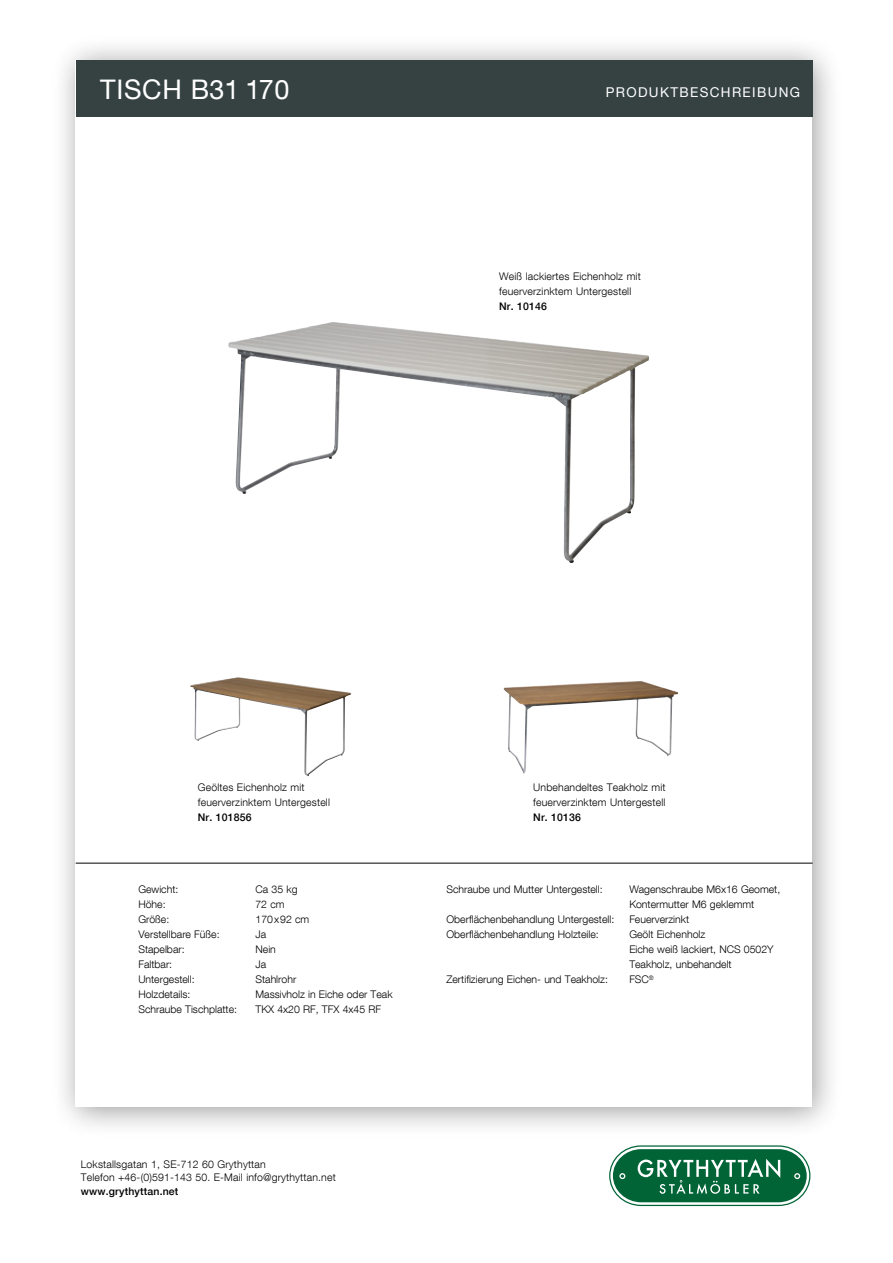
<style>
.page{position:relative;width:893px;height:1263px;background:#fff}
.page>*{position:absolute;margin:0;border:0;box-sizing:border-box;transform-origin:0 0}
.t1{font:27px "Helvetica Neue LT Com";letter-spacing:.025em;color:#fff}
.t2{font:13.5px "Helvetica Neue LT Com";letter-spacing:.1em;color:#fff}
.t3{font:300 10.5px/15px "Helvetica Neue LT Com";color:#000}
.t4{font:500 10.5px "Helvetica Neue LT Com";letter-spacing:.015em;color:#000}
</style>
<div class="page">
<div style="left:50px;top:35px;width:793px;height:1104px;background:#000;opacity:.4"></div>
<div style="left:76px;top:61px;width:736px;height:1046px;background:#fff"></div>
<div style="left:76px;top:60px;width:737px;height:57px;background:#364242"></div>
<hr style="left:76px;top:863px;width:737px;height:1px;background:#000">
<svg style="left:609px;top:1146px;width:201px;height:60px"></svg>
<img style="left:228px;top:322px;width:421px;height:241px">
<img style="left:190px;top:677px;width:161px;height:99px">
<img style="left:504px;top:681px;width:174px;height:92px">
<h1 class="t1" style="left:100px;top:73px;width:191px">TISCH B31 170</h1>
<p class="t2" style="left:606px;top:83px;width:196px">PRODUKTBESCHREIBUNG</p>
<p class="t3" style="left:499px;top:268px;width:143px">Weiß lackiertes Eichenholz mit feuerverzinktem Untergestell</p>
<p class="t4" style="left:499px;top:300px;width:49px">Nr. 10146</p>
<p class="t3" style="left:198px;top:779px;width:134px">Geöltes Eichenholz mit feuerverzinktem Untergestell</p>
<p class="t4" style="left:198px;top:811px;width:55px">Nr. 101856</p>
<p class="t3" style="left:138px;top:882px;width:42px">Gewicht:</p>
<p class="t3" style="left:255px;top:882px;width:44px">Ca 35 kg</p>
<p class="t3" style="left:138px;top:897px;width:29px">Höhe:</p>
<p class="t3" style="left:255px;top:897px;width:31px">72 cm</p>
<p class="t3" style="left:138px;top:912px;width:32px">Größe:</p>
<p class="t3" style="left:255px;top:912px;width:55px">170x92 cm</p>
<p class="t3" style="left:138px;top:927px;width:83px">Verstellbare Füße:</p>
<p class="t3" style="left:255px;top:927px;width:12px">Ja</p>
<p class="t3" style="left:138px;top:942px;width:48px">Stapelbar:</p>
<p class="t3" style="left:255px;top:942px;width:22px">Nein</p>
<p class="t3" style="left:138px;top:957px;width:35px">Faltbar:</p>
<p class="t3" style="left:255px;top:957px;width:12px">Ja</p>
<p class="t3" style="left:138px;top:972px;width:58px">Untergestell:</p>
<p class="t3" style="left:255px;top:972px;width:42px">Stahlrohr</p>
<p class="t3" style="left:138px;top:987px;width:53px">Holzdetails:</p>
<p class="t3" style="left:255px;top:987px;width:139px">Massivholz in Eiche oder Teak</p>
<p class="t3" style="left:138px;top:1002px;width:100px">Schraube Tischplatte:</p>
<p class="t3" style="left:255px;top:1002px;width:127px">TKX 4x20 RF, TFX 4x45 RF</p>
<p class="t3" style="left:533px;top:779px;width:134px">Unbehandeltes Teakholz mit feuerverzinktem Untergestell</p>
<p class="t4" style="left:533px;top:811px;width:49px">Nr. 10136</p>
<p class="t3" style="left:446px;top:882px;width:158px">Schraube und Mutter Untergestell:</p>
<p class="t3" style="left:629px;top:882px;width:152px">Wagenschraube M6x16 Geomet,<br>Kontermutter M6 geklemmt</p>
<p class="t3" style="left:446px;top:912px;width:169px">Oberflächenbehandlung Untergestell:</p>
<p class="t3" style="left:629px;top:912px;width:61px">Feuerverzinkt</p>
<p class="t3" style="left:446px;top:927px;width:154px">Oberflächenbehandlung Holzteile:</p>
<p class="t3" style="left:629px;top:927px;width:146px">Geölt Eichenholz<br>Eiche weiß lackiert, NCS 0502Y<br>Teakholz, unbehandelt</p>
<p class="t3" style="left:446px;top:972px;width:163px">Zertifizierung Eichen- und Teakholz:</p>
<p class="t3" style="left:629px;top:972px;width:26px">FSC<sup>®</sup></p>
<p class="t3" style="left:81px;top:1157px;width:256px;line-height:13.5px">Lokstallsgatan 1, SE-712 60 Grythyttan<br>Telefon +46-(0)591-143 50. E-Mail info@grythyttan.net</p>
<p class="t4" style="left:81px;top:1185px;width:99px">www.grythyttan.net</p>
</div>
